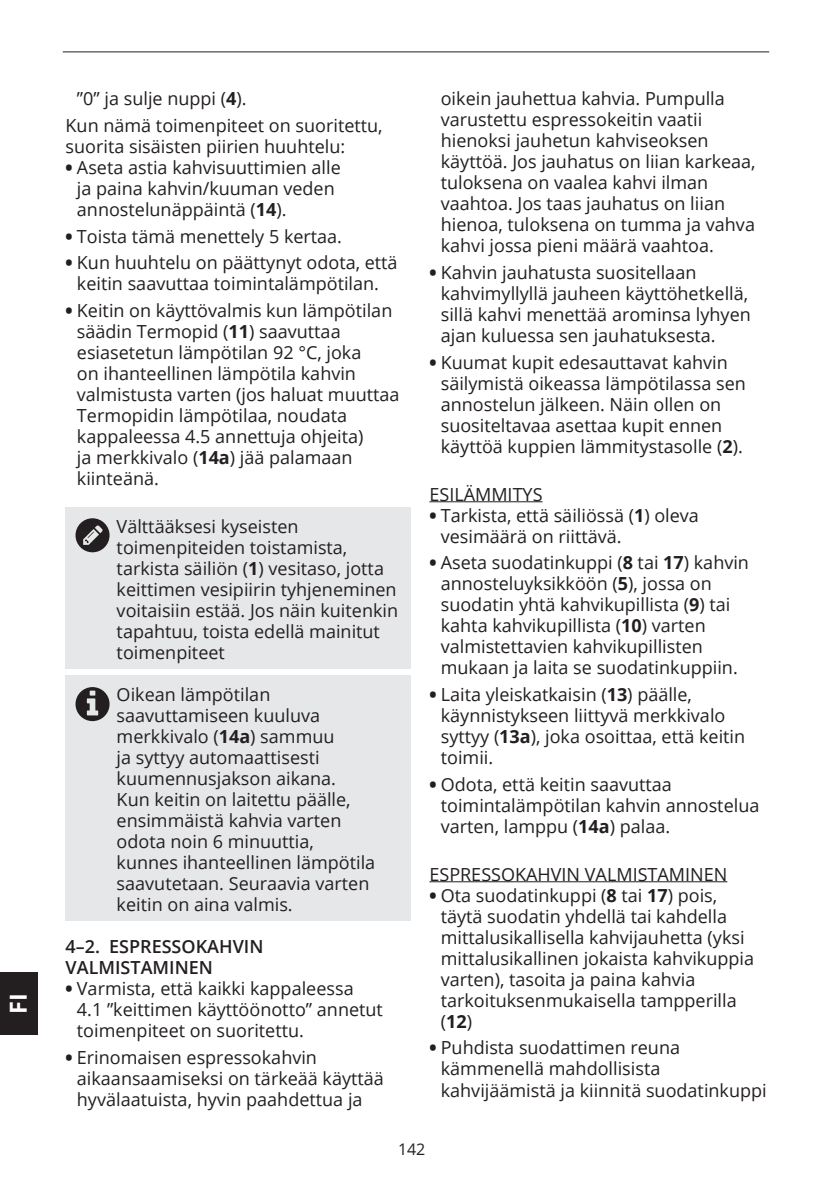
<style>
.page{position:relative;width:836px;height:1187px;background:#fff}
.page>*{position:absolute;margin:0;border:0;box-sizing:border-box;transform-origin:0 0}
.t1{font:700 23.4px "Open Sans";color:#fff}
.t2{font:18px/21px "Open Sans";color:#231f20}
.t3{font:600 18px/21px "Open Sans";color:#231f20}
.t4{font:16px "Open Sans";color:#231f20}
.s1{font-weight:700}
.s2{font-weight:800}
</style>
<div class="page">
<hr style="left:63px;top:51px;width:706px;height:1px;background:#231f20">
<div style="left:0;top:972px;width:38px;height:62px;background:#231f20"></div>
<div style="left:66px;top:507px;width:345px;height:161px;background:#e6e7e9"></div>
<div style="left:66px;top:675px;width:345px;height:245px;background:#e6e7e9"></div>
<hr style="left:429px;top:501px;width:113px;height:1px;background:#231f20">
<hr style="left:429px;top:881px;width:298px;height:1px;background:#231f20">
<svg style="left:75px;top:518px;width:34px;height:34px"></svg>
<svg style="left:75px;top:687px;width:34px;height:34px"></svg>
<p class="t1" style="left:2px;top:1013px;width:22px;rotate:-90deg">FI</p>
<p class="t2" style="left:66px;top:85px;width:318px;line-height:26.6px;text-indent:11px">”0” ja sulje nuppi (<span class="s1">4</span>).<br>Kun nämä toimenpiteet on suoritettu,</p>
<p class="t2" style="left:66px;top:135px;width:281px">suorita sisäisten piirien huuhtelu:</p>
<p class="t2" style="left:77px;top:156px;width:265px;text-indent:-11px"><span class="s2">•</span> Aseta astia kahvisuuttimien alle ja paina kahvin/kuuman veden annostelunäppäintä (<span class="s1">14</span>).</p>
<p class="t2" style="left:66px;top:225px;width:278px"><span class="s2">•</span> Toista tämä menettely 5 kertaa.</p>
<p class="t2" style="left:66px;top:252px;width:333px;text-align:center"><span class="s2">•</span> Kun huuhtelu on päättynyt odota, että keitin saavuttaa toimintalämpötilan.</p>
<p class="t2" style="left:77px;top:299px;width:324px;text-indent:-11px"><span class="s2">•</span> Keitin on käyttövalmis kun lämpötilan säädin Termopid (<span class="s1">11</span>) saavuttaa esiasetetun lämpötilan 92 °C, joka<br>on ihanteellinen lämpötila kahvin valmistusta varten (jos haluat muuttaa Termopidin lämpötilaa, noudata kappaleessa 4.5 annettuja ohjeita)<br>ja merkkivalo (<span class="s1">14a</span>) jää palamaan kiinteänä.</p>
<p class="t2" style="left:117px;top:515px;width:283px">Välttääksesi kyseisten toimenpiteiden toistamista, tarkista säiliön (<span class="s1">1</span>) vesitaso, jotta keittimen vesipiirin tyhjeneminen voitaisiin estää. Jos näin kuitenkin tapahtuu, toista edellä mainitut toimenpiteet</p>
<p class="t2" style="left:117px;top:683px;width:260px">Oikean lämpötilan saavuttamiseen kuuluva merkkivalo (<span class="s1">14a</span>) sammuu<br>ja syttyy automaattisesti kuumennusjakson aikana.<br>Kun keitin on laitettu päälle, ensimmäistä kahvia varten odota noin 6 minuuttia, kunnes ihanteellinen lämpötila saavutetaan. Seuraavia varten keitin on aina valmis.</p>
<p class="t3" style="left:66px;top:935px;width:199px">4–2. ESPRESSOKAHVIN<br>VALMISTAMINEN</p>
<p class="t2" style="left:77px;top:977px;width:307px;text-indent:-11px"><span class="s2">•</span> Varmista, että kaikki kappaleessa<br>4.1 ”keittimen käyttöönotto” annetut toimenpiteet on suoritettu.</p>
<p class="t2" style="left:77px;top:1046px;width:308px;text-indent:-11px"><span class="s2">•</span> Erinomaisen espressokahvin aikaansaamiseksi on tärkeää käyttää hyvälaatuista, hyvin paahdettua ja</p>
<p class="t2" style="left:440px;top:88px;width:316px">oikein jauhettua kahvia. Pumpulla varustettu espressokeitin vaatii hienoksi jauhetun kahviseoksen käyttöä. Jos jauhatus on liian karkeaa, tuloksena on vaalea kahvi ilman vaahtoa. Jos taas jauhatus on liian hienoa, tuloksena on tumma ja vahva kahvi jossa pieni määrä vaahtoa.</p>
<p class="t2" style="left:440px;top:261px;width:311px;text-indent:-11px"><span class="s2">•</span> Kahvin jauhatusta suositellaan kahvimyllyllä jauheen käyttöhetkellä, sillä kahvi menettää arominsa lyhyen ajan kuluessa sen jauhatuksesta.</p>
<p class="t2" style="left:440px;top:351px;width:306px;text-indent:-11px"><span class="s2">•</span> Kuumat kupit edesauttavat kahvin säilymistä oikeassa lämpötilassa sen annostelun jälkeen. Näin ollen on suositeltavaa asettaa kupit ennen käyttöä kuppien lämmitystasolle (<span class="s1">2</span>).</p>
<p class="t2" style="left:429px;top:483px;width:115px">ESILÄMMITYS</p>
<p class="t2" style="left:440px;top:504px;width:259px;text-indent:-11px"><span class="s2">•</span> Tarkista, että säiliössä (<span class="s1">1</span>) oleva vesimäärä on riittävä.</p>
<p class="t2" style="left:440px;top:551px;width:309px;text-indent:-11px"><span class="s2">•</span> Aseta suodatinkuppi (<span class="s1">8</span> tai <span class="s1">17</span>) kahvin annosteluyksikköön (<span class="s1">5</span>), jossa on suodatin yhtä kahvikupillista (<span class="s1">9</span>) tai kahta kahvikupillista (<span class="s1">10</span>) varten valmistettavien kahvikupillisten mukaan ja laita se suodatinkuppiin.</p>
<p class="t2" style="left:440px;top:683px;width:306px;text-indent:-11px"><span class="s2">•</span> Laita yleiskatkaisin (<span class="s1">13</span>) päälle, käynnistykseen liittyvä merkkivalo syttyy (<span class="s1">13a</span>), joka osoittaa, että keitin toimii.</p>
<p class="t2" style="left:440px;top:773px;width:320px;text-indent:-11px"><span class="s2">•</span> Odota, että keitin saavuttaa toimintalämpötilan kahvin annostelua varten, lamppu (<span class="s1">14a</span>) palaa.</p>
<p class="t2" style="left:429px;top:862px;width:299px">ESPRESSOKAHVIN VALMISTAMINEN</p>
<p class="t2" style="left:440px;top:883px;width:315px;text-indent:-11px"><span class="s2">•</span> Ota suodatinkuppi (<span class="s1">8</span> tai <span class="s1">17</span>) pois, täytä suodatin yhdellä tai kahdella mittalusikallisella kahvijauhetta (yksi mittalusikallinen jokaista kahvikuppia varten), tasoita ja paina kahvia tarkoituksenmukaisella tampperilla (<span class="s1">12</span>)</p>
<p class="t2" style="left:440px;top:1036px;width:327px;text-indent:-11px"><span class="s2">•</span> Puhdista suodattimen reuna kämmenellä mahdollisista kahvijäämistä ja kiinnitä suodatinkuppi</p>
<p class="t4" style="left:398px;top:1137px;width:29px">142</p>
</div>
